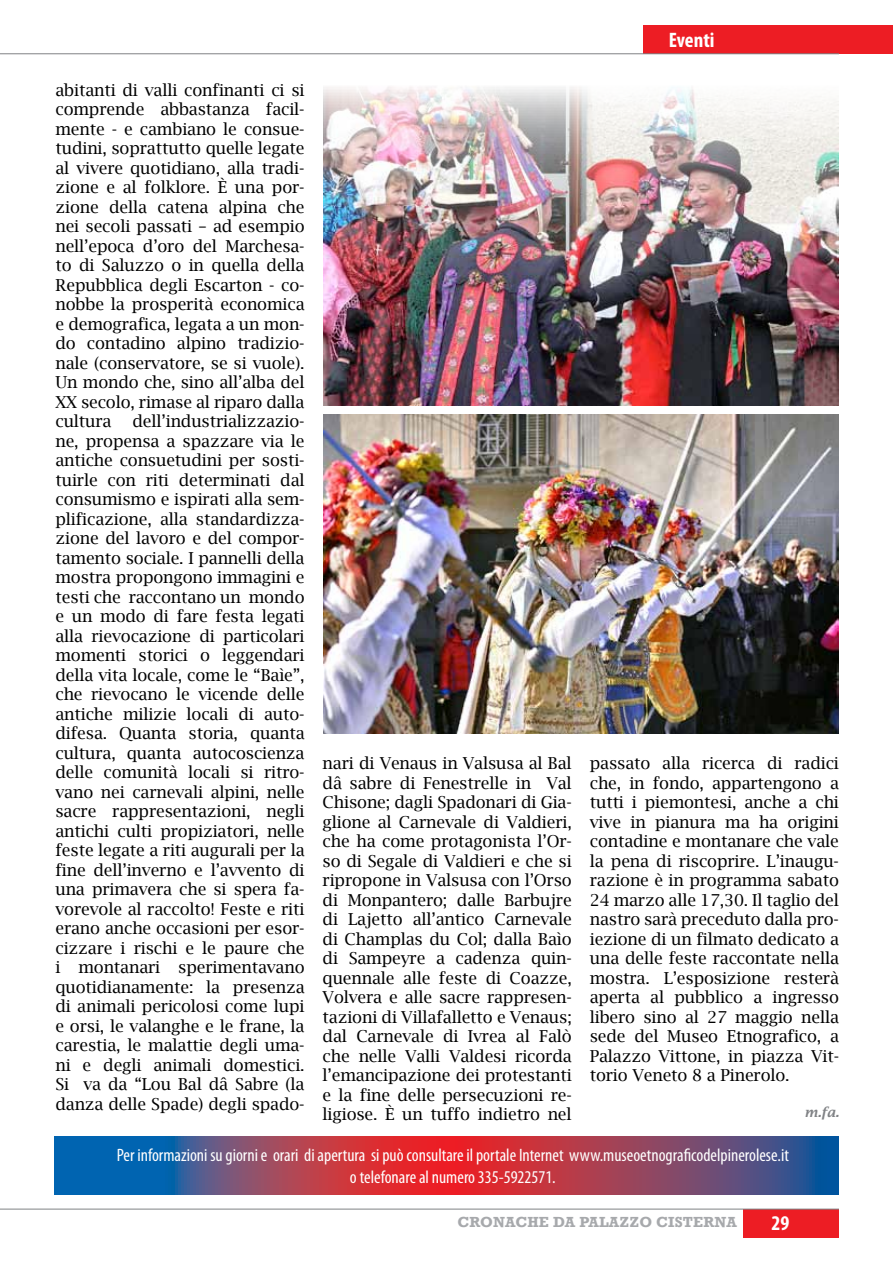
<style>
.page{position:relative;width:893px;height:1263px;background:#fff}
.page>*{position:absolute;margin:0;border:0;box-sizing:border-box;transform-origin:0 0}
.t1{font:700 condensed 21px "Myriad Pro";color:#fff}
.t2{font:condensed 18px/21.8px "Myriad Pro";color:#fff;text-align:center}
.t3{font:16.5px/19.5px "Lucida Bright";letter-spacing:-.01em;color:#000;text-align:justify}
.t4{font:700 15px "Rockwell";letter-spacing:.01em;color:#a7a9ac}
.t5{font:italic 600 13.5px "Lucida Bright";color:#808285}
</style>
<div class="page">
<div style="left:643px;top:25px;width:250px;height:28px;background:#ed1d24"></div>
<hr style="left:0;top:54px;width:839px;height:1px;background:#808285">
<div style="left:743px;top:1209px;width:96px;height:28px;background:#ed1d24"></div>
<hr style="left:0;top:1209px;width:839px;height:1px;background:#808285">
<svg style="left:54px;top:1136px;width:785px;height:59px;background:#814667"></svg>
<img style="left:323px;top:87px;width:516px;height:318px">
<img style="left:323px;top:415px;width:516px;height:318px">
<p class="t3" style="left:55px;top:80px;width:251px">abitanti di valli confinanti ci si comprende abbastanza facil&shy;mente - e cambiano le consue&shy;tudini, soprattutto quelle legate al vivere quotidiano, alla tradi&shy;zione e al folklore. È una por&shy;zione della catena alpina che nei secoli passati – ad esempio nell’epoca d’oro del Marchesa&shy;to di Saluzzo o in quella della Repubblica degli Escarton - co&shy;nobbe la prosperità economica e demografica, legata a un mon&shy;do contadino alpino tradizio&shy;nale (conservatore, se si vuole).<br>Un mondo che, sino all’alba del XX secolo, rimase al riparo dalla cultura</p>
<p class="t3" style="left:55px;top:411px;width:251px;text-indent:77px">dell’industrializzazio&shy;ne, propensa a spazzare via le antiche consuetudini per sosti&shy;tuirle con riti determinati dal consumismo e ispirati alla sem&shy;plificazione, alla standardizza&shy;zione del lavoro e del compor&shy;tamento sociale. I pannelli della mostra propongono immagini e testi che raccontano un mondo e un modo di fare festa legati alla rievocazione di particolari momenti storici o leggendari della vita locale, come le “Baìe”, che rievocano le vicende delle antiche milizie locali di auto&shy;difesa. Quanta storia, quanta cultura, quanta autocoscienza delle comunità locali si ritro&shy;vano nei carnevali alpini, nelle sacre rappresentazioni, negli antichi culti propiziatori, nelle feste legate a riti augurali per la fine dell’inverno e l’avvento di una primavera che si spera fa&shy;vorevole al raccolto! Feste e riti erano anche occasioni per esor&shy;cizzare i rischi e le paure che i montanari sperimentavano quotidianamente: la presenza di animali pericolosi come lupi e orsi, le valanghe e le frane, la carestia, le malattie degli uma&shy;ni e degli animali domestici.<br>Si va da “Lou Bal dâ Sabre (la danza delle Spade) degli spado-</p>
<p class="t1" style="left:669px;top:27px;width:47px">Eventi</p>
<p class="t3" style="left:323px;top:754px;width:251px">nari di Venaus in Valsusa al Bal dâ sabre di Fenestrelle in Val Chisone; dagli Spadonari di Gia&shy;glione al Carnevale di Valdieri, che ha come protagonista l’Or&shy;so di Segale di Valdieri e che si ripropone in Valsusa con l’Orso di Monpantero; dalle Barbujre di Lajetto all’antico Carnevale di Champlas du Col; dalla Baìo di Sampeyre a cadenza quin&shy;quennale alle feste di Coazze, Volvera e alle sacre rappresen&shy;tazioni di Villafalletto e Venaus; dal Carnevale di Ivrea al Falò che nelle Valli Valdesi ricorda l’emancipazione dei protestanti e la fine delle persecuzioni re&shy;ligiose. È un tuffo indietro nel</p>
<p class="t3" style="left:590px;top:753px;width:251px">passato alla ricerca di radici che, in fondo, appartengono a tutti i piemontesi, anche a chi vive in pianura ma ha origini contadine e montanare che vale la pena di riscoprire. L’inaugu&shy;razione è in programma sabato 24 marzo alle 17,30. Il taglio del nastro sarà preceduto dalla pro&shy;iezione di un filmato dedicato a una delle feste raccontate nella mostra. L’esposizione resterà aperta al pubblico a ingresso libero sino al 27 maggio nella sede del Museo Etnografico, a Palazzo Vittone, in piazza Vit&shy;torio Veneto 8 a Pinerolo.</p>
<p class="t5" style="left:805px;top:1104px;width:36px">m.fa.</p>
<p class="t2" style="left:117px;top:1144px;width:674px">Per informazioni su giorni e orari di apertura si può consultare il portale Internet www.museoetnograficodelpinerolese.it o telefonare al numero 335-5922571.</p>
<p class="t4" style="left:458px;top:1213px;width:281px">CRONACHE DA PALAZZO CISTERNA</p>
<p class="t1" style="left:772px;top:1210px;width:19px">29</p>
</div>
